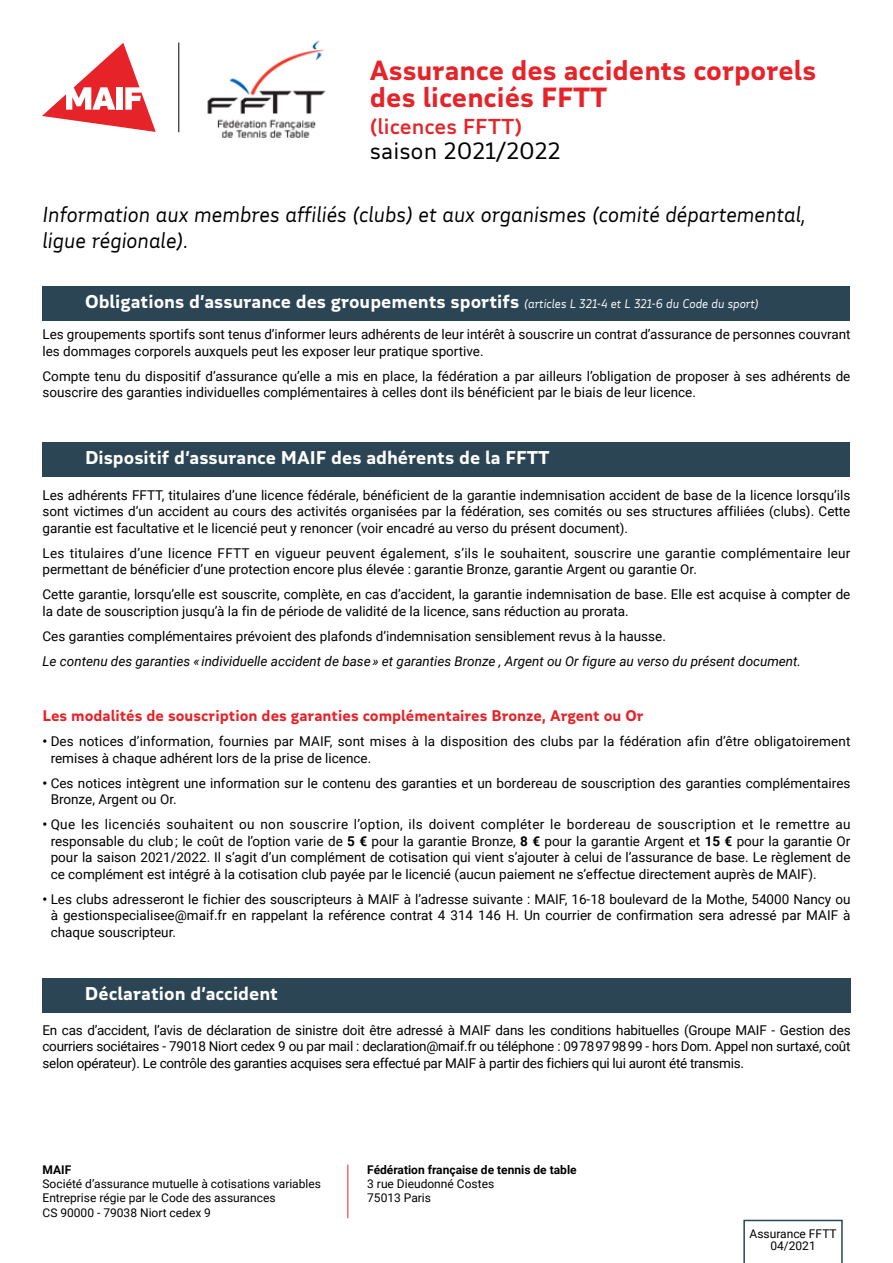
<style>
.page{position:relative;width:893px;height:1263px;background:#fff}
.page>*{position:absolute;margin:0;border:0;box-sizing:border-box;transform-origin:0 0}
.t1{font:700 27px/27px "MAIF";color:#e52329}
.t2{font:22.5px "MAIF";color:#000}
.t3{font:italic 21px/25.5px "MAIF";color:#000}
.t4{font:500 21px "MAIF";color:#e52329}
.t5{font:700 18px "MAIF";color:#fff}
.t6{font:700 15px "MAIF";color:#e52329}
.t7{font:13.5px/16.5px "Roboto";color:#000}
.t8{font:italic 13.5px "Roboto";color:#000}
.t9{font:12px/14.4px "Roboto";color:#000}
.t10{font:700 12px "Roboto";color:#000}
.s1{font-weight:400;font-style:italic;font-size:12px}
.s2{font-weight:700}
</style>
<div class="page">
<svg style="left:743px;top:1220px;width:100px;height:43px"></svg>
<div style="left:42px;top:978px;width:808px;height:34px;background:#2b4555"></div>
<div style="left:43px;top:287px;width:807px;height:34px;background:#2b4555"></div>
<div style="left:43px;top:442px;width:807px;height:34px;background:#2b4555"></div>
<img style="left:207px;top:40px;width:119px;height:98px">
<svg style="left:42px;top:43px;width:114px;height:89px"></svg>
<hr style="left:178px;top:43px;width:1px;height:89px;background:#000">
<hr style="left:347px;top:1165px;width:1px;height:53px;background:#e52329">
<h1 class="t1" style="left:370px;top:56px;width:448px">Assurance des accidents corporels des licenciés FFTT</h1>
<h3 class="t4" style="left:370px;top:113px;width:154px">(licences FFTT)</h3>
<h2 class="t2" style="left:370px;top:137px;width:192px">saison 2021/2022</h2>
<h3 class="t3" style="left:43px;top:201px;width:765px">Information aux membres affiliés (clubs) et aux organismes (comité départemental, ligue régionale).</h3>
<h3 class="t5" style="left:85px;top:290px;width:675px">Obligations d’assurance des groupements sportifs <span class="s1">(articles L 321-4 et L 321-6 du Code du sport)</span></h3>
<p class="t7" style="left:43px;top:326px;width:810px">Les groupements sportifs sont tenus d’informer leurs adhérents de leur intérêt à souscrire un contrat d’assurance de personnes couvrant les dommages corporels auxquels peut les exposer leur pratique sportive.</p>
<p class="t7" style="left:43px;top:367px;width:809px">Compte tenu du dispositif d’assurance qu’elle a mis en place, la fédération a par ailleurs l’obligation de proposer à ses adhérents de souscrire des garanties individuelles complémentaires à celles dont ils bénéficient par le biais de leur licence.</p>
<h3 class="t5" style="left:85px;top:446px;width:466px">Dispositif d’assurance MAIF des adhérents de la FFTT</h3>
<p class="t7" style="left:43px;top:486px;width:809px;text-align:justify">Les adhérents FFTT, titulaires d’une licence fédérale, bénéficient de la garantie indemnisation accident de base de la licence lorsqu’ils sont victimes d’un accident au cours des activités organisées par la fédération, ses comités ou ses structures affiliées (clubs). Cette garantie est facultative et le licencié peut y renoncer (voir encadré au verso du présent document).</p>
<p class="t7" style="left:43px;top:544px;width:809px">Les titulaires d’une licence FFTT en vigueur peuvent également, s’ils le souhaitent, souscrire une garantie complémentaire leur permettant de bénéficier d’une protection encore plus élevée : garantie Bronze, garantie Argent ou garantie Or.</p>
<p class="t7" style="left:43px;top:585px;width:809px">Cette garantie, lorsqu’elle est souscrite, complète, en cas d’accident, la garantie indemnisation de base. Elle est acquise à compter de la date de souscription jusqu’à la fin de période de validité de la licence, sans réduction au prorata.</p>
<p class="t7" style="left:43px;top:627px;width:625px">Ces garanties complémentaires prévoient des plafonds d’indemnisation sensiblement revus à la hausse.</p>
<p class="t8" style="left:43px;top:651px;width:760px">Le contenu des garanties « individuelle accident de base » et garanties Bronze , Argent ou Or figure au verso du présent document.</p>
<p class="t6" style="left:42px;top:706px;width:603px">Les modalités de souscription des garanties complémentaires Bronze, Argent ou Or</p>
<p class="t7" style="left:51px;top:733px;width:801px;text-indent:-8px"><span class="s2">•</span> Des notices d’information, fournies par MAIF, sont mises à la disposition des clubs par la fédération afin d’être obligatoirement remises à chaque adhérent lors de la prise de licence.</p>
<p class="t7" style="left:51px;top:774px;width:801px;text-indent:-8px"><span class="s2">•</span> Ces notices intègrent une information sur le contenu des garanties et un bordereau de souscription des garanties complémentaires<br>Bronze, Argent ou Or.</p>
<p class="t7" style="left:51px;top:816px;width:801px;text-align:justify;text-indent:-8px"><span class="s2">•</span> Que les licenciés souhaitent ou non souscrire l’option, ils doivent compléter le bordereau de souscription et le remettre au responsable du club ; le coût de l’option varie de <span class="s2">5 €</span> pour la garantie Bronze, <span class="s2">8 €</span> pour la garantie Argent et <span class="s2">15 €</span> pour la garantie Or pour la saison 2021/2022. Il s’agit d’un complément de cotisation qui vient s’ajouter à celui de l’assurance de base. Le règlement de ce complément est intégré à la cotisation club payée par le licencié (aucun paiement ne s’effectue directement auprès de MAIF).</p>
<p class="t7" style="left:51px;top:890px;width:801px;text-align:justify;text-indent:-8px"><span class="s2">•</span> Les clubs adresseront le fichier des souscripteurs à MAIF à l’adresse suivante : MAIF, 16-18 boulevard de la Mothe, 54000 Nancy ou à gestionspecialisee@maif.fr en rappelant la reférence contrat 4 314 146 H. Un courrier de confirmation sera adressé par MAIF à chaque souscripteur.</p>
<h3 class="t5" style="left:85px;top:982px;width:195px">Déclaration d’accident</h3>
<p class="t7" style="left:42px;top:1021px;width:810px;text-align:justify">En cas d’accident, l’avis de déclaration de sinistre doit être adressé à MAIF dans les conditions habituelles (Groupe MAIF - Gestion des courriers sociétaires - 79018 Niort cedex 9 ou par mail : declaration@maif.fr ou téléphone : 09 78 97 98 99 - hors Dom. Appel non surtaxé, coût selon opérateur). Le contrôle des garanties acquises sera effectué par MAIF à partir des fichiers qui lui auront été transmis.</p>
<p class="t10" style="left:43px;top:1161px;width:30px">MAIF</p>
<p class="t9" style="left:43px;top:1176px;width:280px">Société d’assurance mutuelle à cotisations variables<br>Entreprise régie par le Code des assurances<br>CS 90000 - 79038 Niort cedex 9</p>
<p class="t10" style="left:367px;top:1161px;width:211px">Fédération française de tennis de table</p>
<p class="t9" style="left:367px;top:1176px;width:128px">3 rue Dieudonné Costes<br>75013 Paris</p>
<p class="t9" style="left:750px;top:1227px;width:89px;line-height:12px;text-align:center">Assurance FFTT<br>04/2021</p>
</div>
